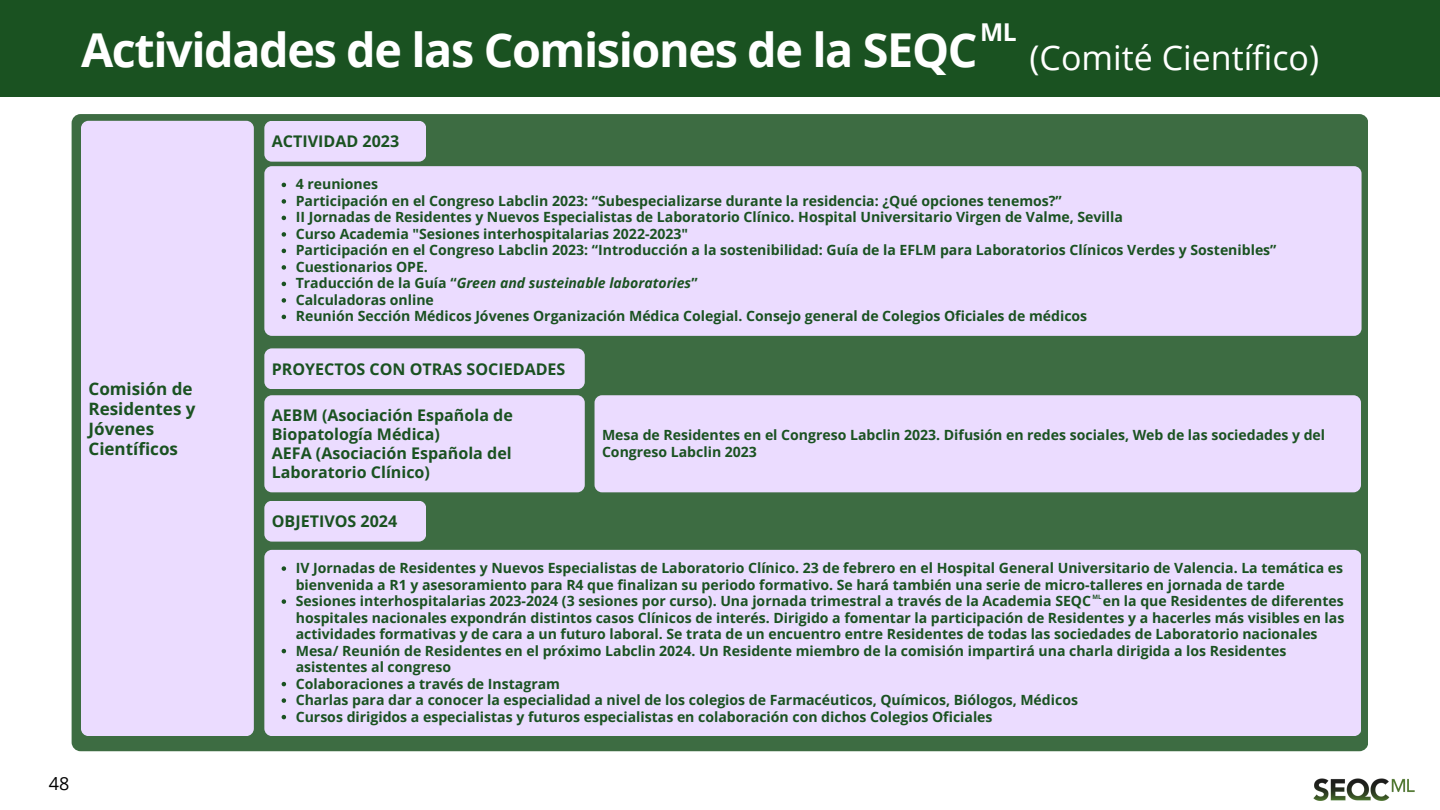
<style>
.page{position:relative;width:1440px;height:810px;background:#fff}
.page>*{position:absolute;margin:0;border:0;box-sizing:border-box;transform-origin:0 0}
.t1{font:700 46.7px "Open Sans";letter-spacing:-.03em;color:#fff}
.t2{font:34px "Open Sans";color:#fff}
.t3{font:700 24.6px "Open Sans";color:#fff}
.t4{font:18px "Open Sans";color:#010101}
.t5{font:700 17.1px/20.2px "Open Sans";color:#1a5221}
.t6{font:700 16.1px/18.8px "Open Sans";color:#1a5221}
.t7{font:700 14.1px/16.5px "Open Sans";color:#1a5221}
.t8{font:italic 700 14.1px "Open Sans";color:#1a5221}
.t9{font:700 6px "Open Sans";color:#1a5221}
.s1{font-style:normal}
</style>
<div class="page">
<div style="left:0;top:0;width:1440px;height:97px;background:#1a5221"></div>
<img style="left:1313px;top:778px;width:102px;height:23px">
<div style="left:72px;top:114px;width:1296px;height:637px;background:#3d6c42;border-radius:9px"></div>
<div style="left:81px;top:121px;width:173px;height:615px;background:#ebdcff;border-radius:7px"></div>
<div style="left:264px;top:121px;width:162px;height:41px;background:#ebdcff;border-radius:8px"></div>
<div style="left:264px;top:166px;width:1098px;height:170px;background:#ebdcff;border-radius:8px"></div>
<svg style="left:282px;top:183px;width:4px;height:4px"></svg>
<svg style="left:282px;top:199px;width:4px;height:5px"></svg>
<svg style="left:282px;top:216px;width:4px;height:4px"></svg>
<svg style="left:282px;top:232px;width:4px;height:5px"></svg>
<svg style="left:282px;top:249px;width:4px;height:4px"></svg>
<svg style="left:282px;top:265px;width:4px;height:5px"></svg>
<svg style="left:282px;top:282px;width:4px;height:4px"></svg>
<svg style="left:282px;top:298px;width:4px;height:5px"></svg>
<svg style="left:282px;top:315px;width:4px;height:4px"></svg>
<div style="left:264px;top:395px;width:321px;height:97px;background:#ebdcff;border-radius:8px"></div>
<div style="left:595px;top:395px;width:766px;height:97px;background:#ebdcff;border-radius:8px"></div>
<div style="left:264px;top:550px;width:1097px;height:186px;background:#ebdcff;border-radius:8px"></div>
<svg style="left:282px;top:566px;width:4px;height:5px"></svg>
<svg style="left:282px;top:599px;width:4px;height:5px"></svg>
<svg style="left:282px;top:649px;width:4px;height:4px"></svg>
<svg style="left:282px;top:682px;width:4px;height:4px"></svg>
<svg style="left:282px;top:698px;width:4px;height:5px"></svg>
<svg style="left:282px;top:715px;width:4px;height:4px"></svg>
<div style="left:264px;top:501px;width:162px;height:41px;background:#ebdcff;border-radius:8px"></div>
<div style="left:264px;top:348px;width:321px;height:41px;background:#ebdcff;border-radius:8px"></div>
<h3 class="t1" style="left:81px;top:18px;width:898px">Actividades de las Comisiones de la SEQC</h3>
<h1 class="t3" style="left:980px;top:15px;width:38px">ML</h1>
<p class="t2" style="left:1030px;top:34px;width:291px">(Comité Científico)</p>
<h5 class="t5" style="left:88px;top:378px;width:109px">Comisión de<br>Residentes y<br>Jóvenes<br>Científicos</h5>
<p class="t4" style="left:49px;top:770px;width:22px">48</p>
<h4 class="t6" style="left:272px;top:131px;width:129px">ACTIVIDAD 2023</h4>
<p class="t7" style="left:296px;top:176px;width:84px">4 reuniones</p>
<p class="t7" style="left:296px;top:192px;width:768px">Participación en el Congreso Labclin 2023: “Subespecializarse durante la residencia: ¿Qué opciones tenemos?”</p>
<p class="t7" style="left:296px;top:209px;width:829px">II Jornadas de Residentes y Nuevos Especialistas de Laboratorio Clínico. Hospital Universitario Virgen de Valme, Sevilla</p>
<p class="t7" style="left:296px;top:225px;width:394px">Curso Academia "Sesiones interhospitalarias 2022-2023"</p>
<p class="t7" style="left:296px;top:242px;width:982px">Participación en el Congreso Labclin 2023: “Introducción a la sostenibilidad: Guía de la EFLM para Laboratorios Clínicos Verdes y Sostenibles”</p>
<p class="t7" style="left:296px;top:258px;width:134px">Cuestionarios OPE.</p>
<p class="t8" style="left:296px;top:273px;width:403px"><span class="s1">Traducción de la Guía “</span>Green and susteinable laboratories<span class="s1">”</span></p>
<p class="t7" style="left:296px;top:291px;width:140px">Calculadoras online</p>
<p class="t7" style="left:296px;top:308px;width:793px">Reunión Sección Médicos Jóvenes Organización Médica Colegial. Consejo general de Colegios Oficiales de médicos</p>
<p class="t6" style="left:272px;top:359px;width:295px">PROYECTOS CON OTRAS SOCIEDADES</p>
<h4 class="t6" style="left:272px;top:406px;width:242px">AEBM (Asociación Española de<br>Biopatología Médica)<br>AEFA (Asociación Española del<br>Laboratorio Clínico)</h4>
<p class="t6" style="left:272px;top:511px;width:127px">OBJETIVOS 2024</p>
<h5 class="t7" style="left:602px;top:427px;width:725px">Mesa de Residentes en el Congreso Labclin 2023. Difusión en redes sociales, Web de las sociedades y del<br>Congreso Labclin 2023</h5>
<h6 class="t7" style="left:296px;top:559px;width:1049px">IV Jornadas de Residentes y Nuevos Especialistas de Laboratorio Clínico. 23 de febrero en el Hospital General Universitario de Valencia. La temática es bienvenida a R1 y asesoramiento para R4 que finalizan su periodo formativo. Se hará también una serie de micro-talleres en jornada de tarde</h6>
<h4 class="t7" style="left:296px;top:592px;width:1050px;text-align:justify">Sesiones interhospitalarias 2023-2024 (3 sesiones por curso). Una jornada trimestral a través de la Academia SEQC en la que Residentes de diferentes hospitales nacionales expondrán distintos casos Clínicos de interés. Dirigido a fomentar la participación de Residentes y a hacerles más visibles en las actividades formativas y de cara a un futuro laboral. Se trata de un encuentro entre Residentes de todas las sociedades de Laboratorio nacionales</h4>
<p class="t7" style="left:296px;top:642px;width:992px">Mesa/ Reunión de Residentes en el próximo Labclin 2024. Un Residente miembro de la comisión impartirá una charla dirigida a los Residentes asistentes al congreso</p>
<p class="t7" style="left:296px;top:675px;width:266px">Colaboraciones a través de Instagram</p>
<p class="t7" style="left:296px;top:691px;width:784px">Charlas para dar a conocer la especialidad a nivel de los colegios de Farmacéuticos, Químicos, Biólogos, Médicos</p>
<p class="t7" style="left:296px;top:708px;width:698px">Cursos dirigidos a especialistas y futuros especialistas en colaboración con dichos Colegios Oficiales</p>
<p class="t9" style="left:1093px;top:593px;width:11px">ML</p>
</div>
